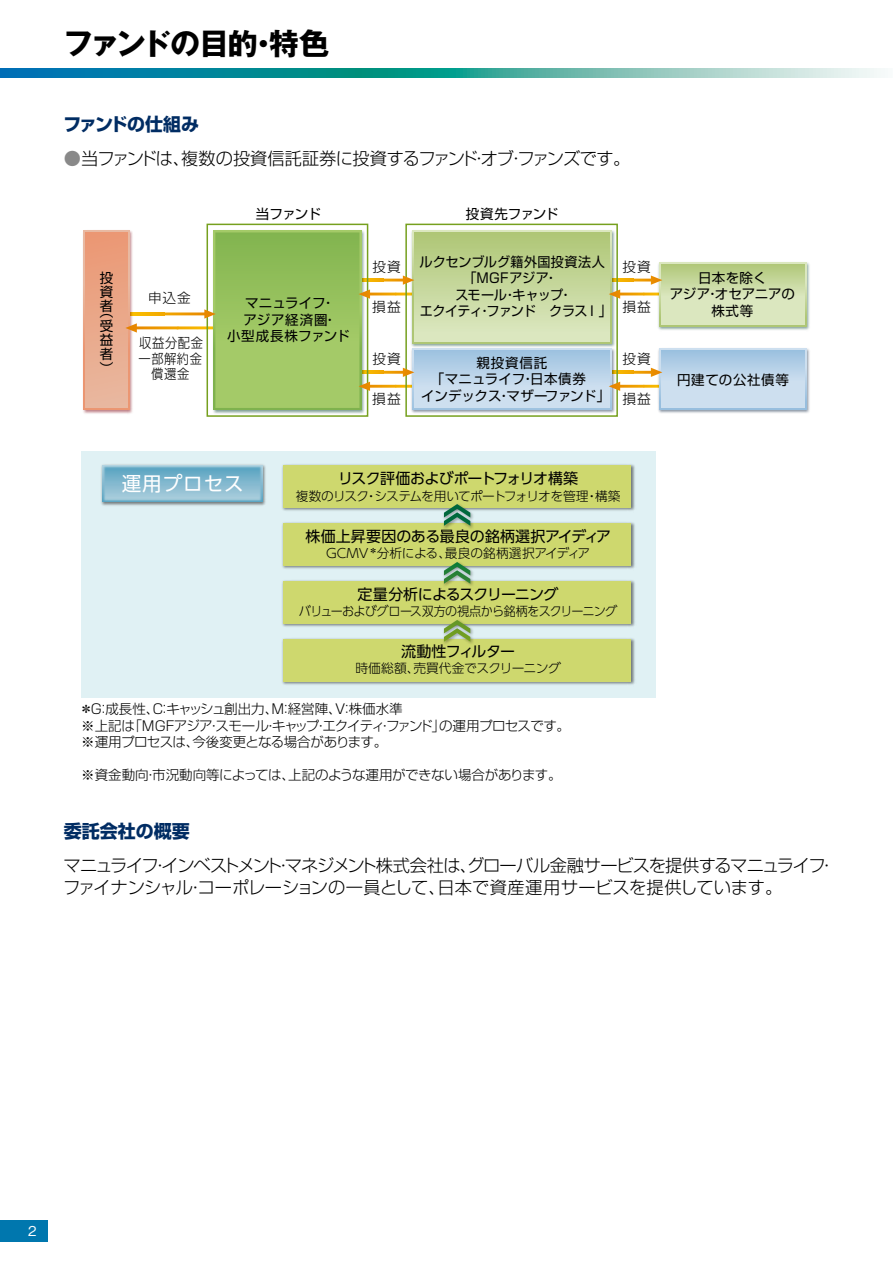
<style>
.page{position:relative;width:893px;height:1263px;background:#fff}
.page>*{position:absolute;margin:0;border:0;box-sizing:border-box;transform-origin:0 0}
.t1{font:700 30px "Gothic MB101 Pr 5";letter-spacing:-.045em;color:#000}
.t2{font:19.5px "UD Shin Go Pro";letter-spacing:.05em;color:#fff}
.t3{font:700 18px "Shin Go Pr 5";letter-spacing:-.02em;color:#002c63}
.t4{font:700 18px "Shin Go Pr 5";color:#002c63}
.t5{font:300 17.25px/22.5px "Shin Go Pr 5";letter-spacing:-.045em;color:#000}
.t6{font:15px "UD Shin Go Pro";letter-spacing:-.035em;color:#000}
.t7{font:15px "UD Shin Go Pro";color:#000}
.t8{font:15px "UD Shin Go Pro";letter-spacing:-.055em;color:#000}
.t9{font:300 13.65px "Shin Go Pr 5";letter-spacing:.06em;color:#000}
.t10{font:300 13.65px/15.1px "Shin Go Pr 5";letter-spacing:.06em;color:#000;text-align:center;scale:.9 1}
.t11{font:300 13.5px/16.5px "Shin Go Pr 5";letter-spacing:-.035em;color:#000}
.t12{font:13.5px/14px "Shin Go Pr 5";letter-spacing:.005em;color:#000;text-align:justify}
.t13{font:13.5px "Shin Go Pr 5";letter-spacing:-.045em;color:#000}
.t14{font:13.5px "Shin Go Pr 5";letter-spacing:-.015em;color:#000}
.t15{font:13.5px "Shin Go Pr 5";letter-spacing:.055em;color:#000}
.t16{font:13.5px "Shin Go Pr 5";letter-spacing:-.025em;color:#000}
.t17{font:500 13.5px "Gothic BBB Pr 5";color:#fff}
.t18{font:300 12.75px "UD Shin Go Pro";letter-spacing:-.065em;color:#000}
.t19{font:300 12.75px "UD Shin Go Pro";letter-spacing:-.045em;color:#000;scale:.95 1}
.t20{font:300 12.75px "UD Shin Go Pro";letter-spacing:-.02em;color:#000}
.t21{font:300 12.75px "UD Shin Go Pro";letter-spacing:-.045em;color:#000}
.s1{color:#898989}
</style>
<div class="page">
<div style="left:0;top:1220px;width:48px;height:22px;background:#0077ae"></div>
<svg style="left:0;top:69px;width:881px;height:8px;background:#47a7ac"></svg>
<div style="left:207px;top:224px;width:161px;height:193px;border:2px solid #76a01e"></div>
<img style="left:211px;top:228px;width:156px;height:187px">
<div style="left:405px;top:224px;width:213px;height:193px;border:2px solid #76a01e"></div>
<img style="left:83px;top:230px;width:50px;height:184px">
<svg style="left:84px;top:231px;width:46px;height:179px"></svg>
<div style="left:86px;top:232px;width:42px;height:176px;background:linear-gradient(to bottom,#eb9773,#e8b8a0)"></div>
<img style="left:411px;top:228px;width:206px;height:118px">
<div style="left:412px;top:231px;width:199px;height:112px;background:#dbe7bf"></div>
<div style="left:414px;top:232px;width:196px;height:109px;background:linear-gradient(to bottom,#aec675,#dee9c4)"></div>
<img style="left:658px;top:348px;width:152px;height:65px">
<svg style="left:659px;top:349px;width:147px;height:61px"></svg>
<div style="left:661px;top:350px;width:144px;height:58px;background:linear-gradient(to bottom,#a6c7e3,#d8e6f3)"></div>
<img style="left:658px;top:262px;width:152px;height:68px">
<svg style="left:659px;top:263px;width:147px;height:63px"></svg>
<svg style="left:661px;top:265px;width:144px;height:59px;background:#cfdeac"></svg>
<img style="left:410px;top:346px;width:207px;height:69px">
<div style="left:412px;top:349px;width:199px;height:61px;background:#9fc3e0"></div>
<div style="left:414px;top:350px;width:196px;height:58px;background:linear-gradient(to bottom,#a3c6e2,#d7e5f2)"></div>
<svg style="left:609px;top:275px;width:56px;height:24px"></svg>
<svg style="left:125px;top:232px;width:292px;height:176px"></svg>
<svg style="left:609px;top:368px;width:56px;height:23px"></svg>
<div style="left:81px;top:451px;width:574px;height:247px;background:#e0f1f4"></div>
<img style="left:314px;top:464px;width:321px;height:47px">
<div style="left:283px;top:465px;width:348px;height:42px;background:#ced86e"></div>
<img style="left:282px;top:638px;width:353px;height:47px">
<div style="left:283px;top:639px;width:348px;height:42px;background:#ced86e"></div>
<img style="left:282px;top:580px;width:353px;height:47px">
<div style="left:283px;top:581px;width:348px;height:42px;background:#ced86e"></div>
<img style="left:282px;top:522px;width:353px;height:47px">
<div style="left:283px;top:523px;width:348px;height:42px;background:#ced86e"></div>
<img style="left:101px;top:464px;width:213px;height:90px">
<img style="left:441px;top:623px;width:35px;height:21px">
<svg style="left:444px;top:620px;width:26px;height:22px"></svg>
<img style="left:441px;top:565px;width:35px;height:21px">
<svg style="left:444px;top:562px;width:26px;height:22px"></svg>
<img style="left:441px;top:507px;width:35px;height:22px">
<svg style="left:444px;top:504px;width:26px;height:22px"></svg>
<h1 class="t1" style="left:63px;top:18px;width:267px">ファンドの目的・特色</h1>
<h3 class="t3" style="left:63px;top:110px;width:137px">ファンドの仕組み</h3>
<p class="t5" style="left:64px;top:145px;width:568px"><span class="s1">●</span>当ファンドは、複数の投資信託証券に投資するファンド・オブ・ファンズです。</p>
<p class="t12" style="left:100px;top:270px;width:15px">投資者</p>
<p class="t12" style="left:100px;top:304px;width:15px">（受益者）</p>
<p class="t9" style="left:148px;top:286px;width:44px">申込金</p>
<p class="t10" style="left:139px;top:334px;width:73px">収益分配金一部解約金償還金</p>
<p class="t12" style="left:256px;top:206px;width:66px">当ファンド</p>
<p class="t16" style="left:466px;top:203px;width:94px">投資先ファンド</p>
<p class="t12" style="left:227px;top:294px;width:124px;line-height:16.5px;text-align:center">マニュライフ・<br>アジア経済圏・<br>小型成長株ファンド</p>
<p class="t9" style="left:372px;top:256px;width:30px">投資</p>
<p class="t9" style="left:372px;top:295px;width:30px">損益</p>
<p class="t12" style="left:420px;top:253px;width:187px">ルクセンブルグ籍外国投資法人</p>
<p class="t12" style="left:463px;top:270px;width:96px">「MGFアジア・</p>
<p class="t13" style="left:455px;top:284px;width:118px">スモール・キャップ・</p>
<p class="t13" style="left:420px;top:300px;width:194px">エクイティ・ファンド　クラスＩ」</p>
<p class="t9" style="left:622px;top:256px;width:30px">投資</p>
<p class="t12" style="left:670px;top:268px;width:126px;line-height:16.5px;text-align:center">日本を除く<br>アジア・オセアニアの</p>
<p class="t9" style="left:622px;top:295px;width:30px">損益</p>
<p class="t12" style="left:711px;top:302px;width:43px">株式等</p>
<p class="t9" style="left:372px;top:348px;width:30px">投資</p>
<p class="t9" style="left:372px;top:388px;width:30px">損益</p>
<p class="t12" style="left:476px;top:354px;width:73px">親投資信託</p>
<p class="t12" style="left:431px;top:371px;width:157px">「マニュライフ・日本債券</p>
<p class="t14" style="left:421px;top:384px;width:191px">インデックス・マザーファンド」</p>
<p class="t9" style="left:622px;top:348px;width:30px">投資</p>
<p class="t9" style="left:622px;top:388px;width:30px">損益</p>
<p class="t15" style="left:677px;top:369px;width:113px">円建ての公社債等</p>
<h2 class="t2" style="left:122px;top:468px;width:123px">運用プロセス</h2>
<p class="t8" style="left:338px;top:467px;width:242px">リスク評価およびポートフォリオ構築</p>
<p class="t18" style="left:296px;top:485px;width:327px">複数のリスク・システムを用いてポートフォリオを管理・構築</p>
<p class="t7" style="left:305px;top:524px;width:307px">株価上昇要因のある最良の銘柄選択アイディア</p>
<p class="t20" style="left:326px;top:543px;width:266px">GCMV<sup>＊</sup>分析による、最良の銘柄選択アイディア</p>
<p class="t6" style="left:358px;top:582px;width:202px">定量分析によるスクリーニング</p>
<p class="t19" style="left:299px;top:601px;width:337px">バリューおよびグロース双方の視点から銘柄をスクリーニング</p>
<p class="t6" style="left:401px;top:639px;width:116px">流動性フィルター</p>
<p class="t21" style="left:355px;top:658px;width:207px">時価総額、売買代金でスクリーニング</p>
<p class="t11" style="left:79px;top:699px;width:492px">＊G：成長性、C：キャッシュ創出力、M：経営陣、V：株価水準<br>※上記は「MGFアジア・スモール・キャップ・エクイティ・ファンド」の運用プロセスです。※運用プロセスは、今後変更となる場合があります。</p>
<p class="t11" style="left:81px;top:765px;width:482px">※資金動向・市況動向等によっては、上記のような運用ができない場合があります。</p>
<h3 class="t4" style="left:64px;top:817px;width:127px">委託会社の概要</h3>
<p class="t5" style="left:63px;top:852px;width:774px">マニュライフ・インベストメント・マネジメント株式会社は、グローバル金融サービスを提供するマニュライフ・ファイナンシャル・コーポレーションの一員として、日本で資産運用サービスを提供しています。</p>
<p class="t17" style="left:28px;top:1220px;width:10px">2</p>
</div>
